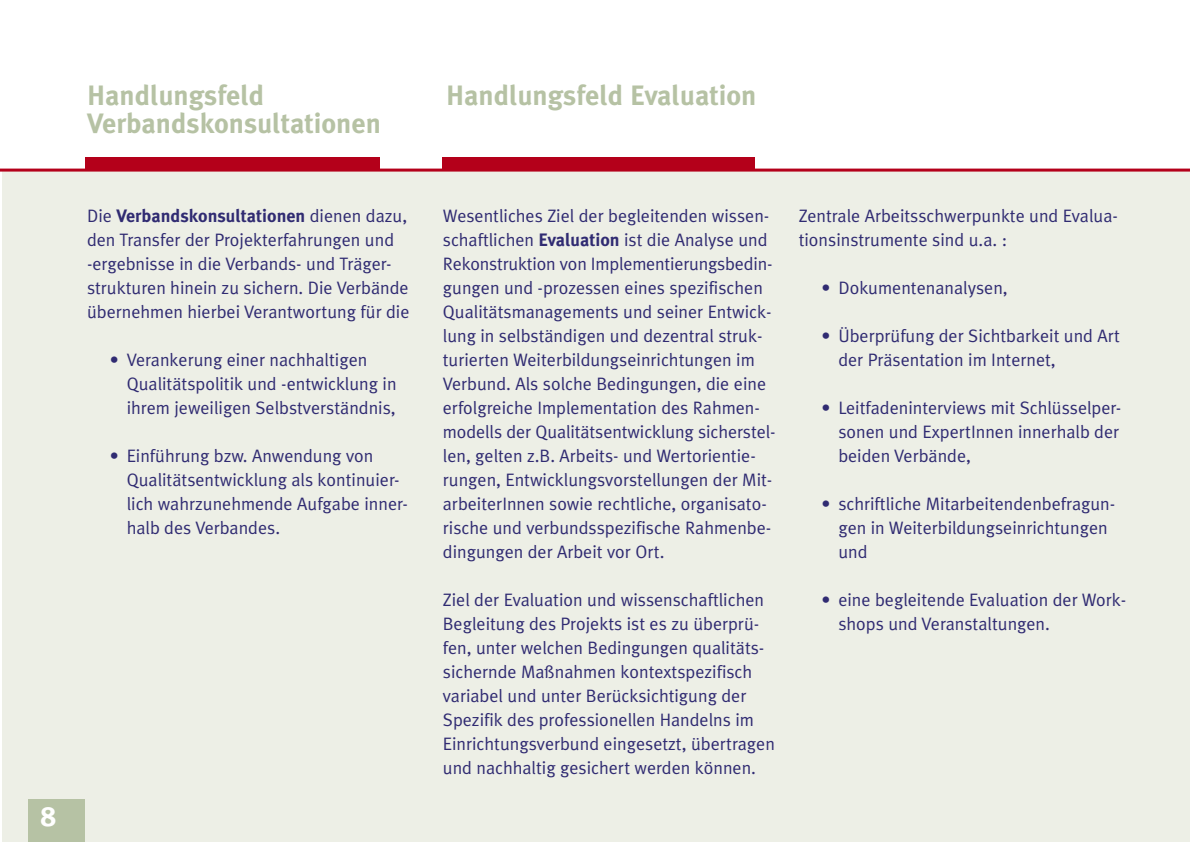
<style>
.page{position:relative;width:1190px;height:842px;background:#fff}
.page>*{position:absolute;margin:0;border:0;box-sizing:border-box;transform-origin:0 0}
.t1{font:700 28px/28px "Meta Plus";color:#b6c2a4}
.t2{font:700 28px "Meta Plus";color:#fff}
.t3{font:18px/24px "Meta Plus Normal";color:#302b72}
.t4{font:700 18px "Meta Plus";color:#302b72}
.s1{font-family:"Meta Plus Normal";font-weight:400}
.s2{font-family:"Meta Plus";font-weight:700}
</style>
<div class="page">
<div style="left:2px;top:170px;width:1188px;height:672px;background:#edefe6"></div>
<hr style="left:0;top:169px;width:1190px;height:3px;background:#b4001a">
<div style="left:85px;top:158px;width:294px;height:11px;background:#b4001a"></div>
<div style="left:28px;top:799px;width:57px;height:43px;background:#b6c2a4"></div>
<div style="left:442px;top:158px;width:313px;height:11px;background:#b4001a"></div>
<h1 class="t2" style="left:40px;top:805px;width:18px">8</h1>
<h1 class="t1" style="left:87px;top:83px;width:295px">Handlungsfeld<br>Verbandskonsultationen</h1>
<h1 class="t1" style="left:446px;top:83px;width:312px">Handlungsfeld Evaluation</h1>
<p class="t4" style="left:87px;top:209px;width:322px"><span class="s1">Die</span> Verbandskonsultationen <span class="s1">dienen dazu,</span></p>
<p class="t3" style="left:87px;top:230px;width:324px">den Transfer der Projekterfahrungen und -ergebnisse in die Verbands- und Träger&shy;strukturen hinein zu sichern. Die Verbände übernehmen hierbei Verantwortung für die</p>
<p class="t3" style="left:127px;top:350px;width:271px;text-indent:-17px">• Verankerung einer nachhaltigen<br>Qualitätspolitik und -entwicklung in ihrem jeweiligen Selbstverständnis,</p>
<p class="t3" style="left:127px;top:446px;width:283px;text-indent:-17px">• Einführung bzw. Anwendung von<br>Qualitätsentwicklung als kontinuier&shy;lich wahrzunehmende Aufgabe inner&shy;halb des Verbandes.</p>
<p class="t3" style="left:443px;top:206px;width:334px">Wesentliches Ziel der begleitenden wissen&shy;schaftlichen <span class="s2">Evaluation</span> ist die Analyse und Rekonstruktion von Implementierungsbedin&shy;gungen und -prozessen eines spezifischen Qualitätsmanagements und seiner Entwick&shy;lung in selbständigen und dezentral struk&shy;turierten Weiterbildungseinrichtungen im Verbund. Als solche Bedingungen, die eine erfolgreiche Implementation des Rahmen&shy;modells der Qualitätsentwicklung sicherstel&shy;len, gelten z.B. Arbeits- und Wertorientie&shy;rungen, Entwicklungsvorstellungen der Mit&shy;arbeiterInnen sowie rechtliche, organisato&shy;rische und verbundsspezifische Rahmenbe&shy;dingungen der Arbeit vor Ort.</p>
<p class="t3" style="left:443px;top:590px;width:334px">Ziel der Evaluation und wissenschaftlichen Begleitung des Projekts ist es zu überprü&shy;fen, unter welchen Bedingungen qualitäts&shy;sichernde Maßnahmen kontextspezifisch variabel und unter Berücksichtigung der Spezifik des professionellen Handelns im Einrichtungsverbund eingesetzt, übertragen und nachhaltig gesichert werden können.</p>
<p class="t3" style="left:799px;top:206px;width:321px">Zentrale Arbeitsschwerpunkte und Evalua&shy;tionsinstrumente sind u.a. :</p>
<p class="t3" style="left:821px;top:278px;width:188px">• Dokumentenanalysen,</p>
<p class="t3" style="left:838px;top:326px;width:283px;text-indent:-17px">• Überprüfung der Sichtbarkeit und Art der Präsentation im Internet,</p>
<p class="t3" style="left:838px;top:398px;width:284px;text-align:justify;text-indent:-17px">• Leitfadeninterviews mit Schlüsselper&shy;sonen und ExpertInnen innerhalb der beiden Verbände,</p>
<p class="t3" style="left:838px;top:494px;width:278px;text-indent:-17px">• schriftliche Mitarbeitendenbefragun&shy;gen in Weiterbildungseinrichtungen und</p>
<p class="t3" style="left:838px;top:590px;width:289px;text-indent:-17px">• eine begleitende Evaluation der Work&shy;shops und Veranstaltungen.</p>
</div>
